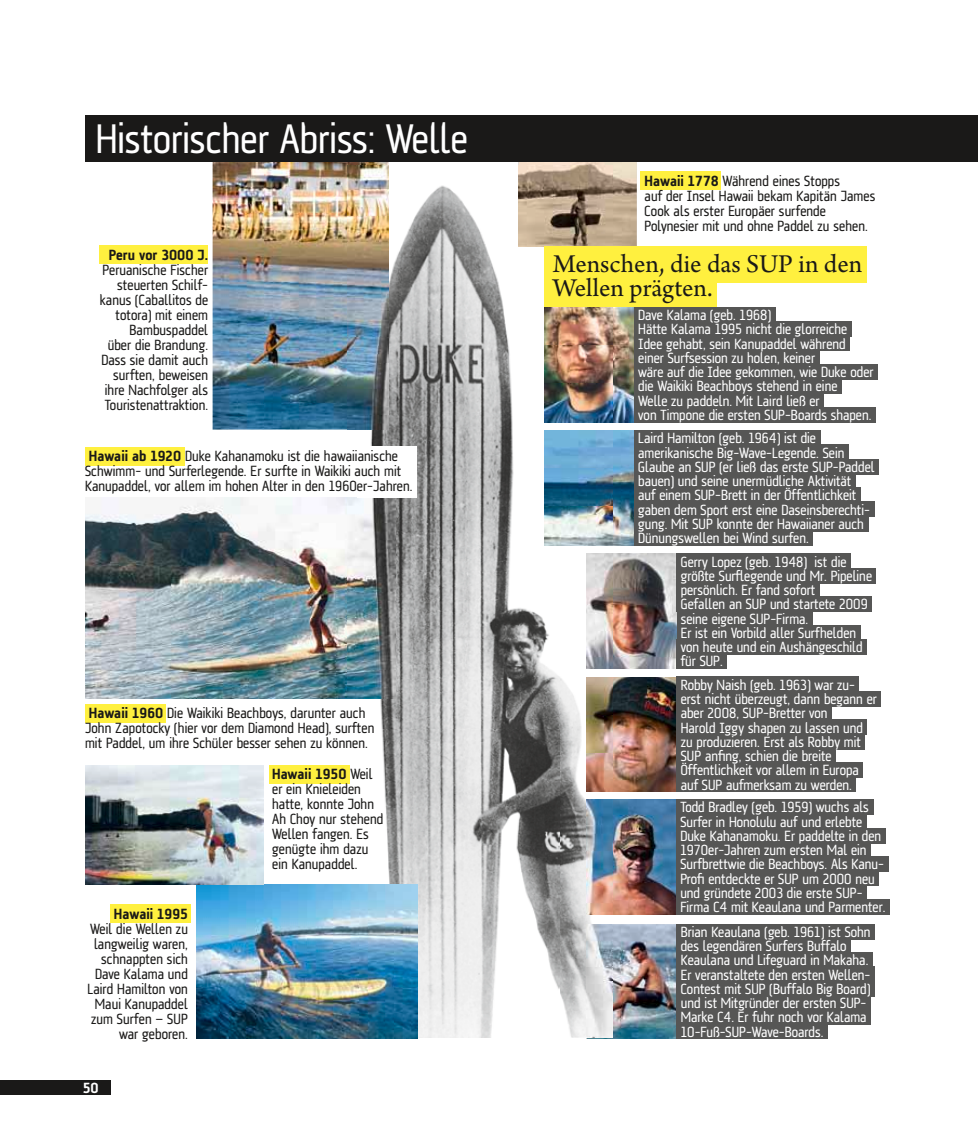
<style>
.page{position:relative;width:978px;height:1127px;background:#fff}
.page>*{position:absolute;margin:0;border:0;box-sizing:border-box;transform-origin:0 0}
.t1{font:42px "AF Klampenborg";color:#fff}
.t2{font:27px/24px "Arno Pro";color:#1a1918}
.t3{font:15px/14.2px "AF Klampenborg";color:#fff}
.t4{font:15px/15px "AF Klampenborg";letter-spacing:.005em;color:#1a1918}
.t5{font:700 15px "AF Klampenborg";letter-spacing:.005em;color:#1a1918}
.t6{font:700 15px "AF Klampenborg";color:#fff}
.s1{font-weight:700}
</style>
<div class="page">
<div style="left:0;top:1080px;width:111px;height:15px;background:#1a1918"></div>
<img style="left:560px;top:307px;width:74px;height:115px">
<img style="left:560px;top:430px;width:74px;height:115px">
<img style="left:612px;top:554px;width:65px;height:114px">
<img style="left:612px;top:677px;width:65px;height:115px">
<img style="left:587px;top:924px;width:90px;height:115px">
<img style="left:612px;top:799px;width:64px;height:115px">
<img style="left:519px;top:162px;width:118px;height:84px">
<div style="left:640px;top:171px;width:81px;height:19px;background:#fff03f"></div>
<img style="left:85px;top:497px;width:262px;height:202px">
<img style="left:213px;top:162px;width:176px;height:267px">
<img style="left:347px;top:165px;width:213px;height:872px">
<img style="left:559px;top:422px;width:53px;height:8px">
<img style="left:559px;top:545px;width:53px;height:492px">
<img style="left:587px;top:924px;width:25px;height:113px">
<img style="left:519px;top:165px;width:93px;height:81px">
<img style="left:347px;top:165px;width:42px;height:264px">
<img style="left:196px;top:884px;width:222px;height:155px">
<div style="left:269px;top:765px;width:80px;height:19px;background:#fff03f"></div>
<div style="left:111px;top:904px;width:80px;height:19px;background:#fff03f"></div>
<div style="left:100px;top:245px;width:108px;height:19px;background:#fff03f"></div>
<div style="left:85px;top:704px;width:80px;height:18px;background:#fff03f"></div>
<div style="left:85px;top:447px;width:99px;height:19px;background:#fff03f"></div>
<div style="left:85px;top:115px;width:893px;height:47px;background:#1a1918"></div>
<div style="left:634px;top:307px;width:141px;height:15px;background:#565655"></div>
<div style="left:634px;top:321px;width:218px;height:15px;background:#565655"></div>
<div style="left:634px;top:336px;width:216px;height:15px;background:#565655"></div>
<div style="left:634px;top:350px;width:185px;height:15px;background:#565655"></div>
<div style="left:634px;top:364px;width:244px;height:15px;background:#565655"></div>
<div style="left:634px;top:378px;width:208px;height:15px;background:#565655"></div>
<div style="left:634px;top:393px;width:190px;height:15px;background:#565655"></div>
<div style="left:634px;top:407px;width:242px;height:15px;background:#565655"></div>
<div style="left:634px;top:430px;width:186px;height:15px;background:#565655"></div>
<div style="left:634px;top:445px;width:215px;height:15px;background:#565655"></div>
<div style="left:634px;top:459px;width:245px;height:15px;background:#565655"></div>
<div style="left:634px;top:473px;width:222px;height:15px;background:#565655"></div>
<div style="left:634px;top:487px;width:227px;height:15px;background:#565655"></div>
<div style="left:634px;top:502px;width:240px;height:15px;background:#565655"></div>
<div style="left:634px;top:516px;width:234px;height:15px;background:#565655"></div>
<div style="left:634px;top:530px;width:179px;height:15px;background:#565655"></div>
<div style="left:677px;top:554px;width:174px;height:15px;background:#565655"></div>
<div style="left:677px;top:568px;width:199px;height:15px;background:#565655"></div>
<div style="left:677px;top:582px;width:143px;height:15px;background:#565655"></div>
<div style="left:677px;top:596px;width:195px;height:15px;background:#565655"></div>
<div style="left:677px;top:611px;width:135px;height:15px;background:#565655"></div>
<div style="left:677px;top:625px;width:183px;height:15px;background:#565655"></div>
<div style="left:677px;top:639px;width:190px;height:15px;background:#565655"></div>
<div style="left:677px;top:653px;width:50px;height:15px;background:#565655"></div>
<div style="left:677px;top:677px;width:182px;height:15px;background:#565655"></div>
<div style="left:677px;top:691px;width:204px;height:15px;background:#565655"></div>
<div style="left:677px;top:705px;width:155px;height:15px;background:#565655"></div>
<div style="left:677px;top:720px;width:190px;height:15px;background:#565655"></div>
<div style="left:677px;top:734px;width:188px;height:15px;background:#565655"></div>
<div style="left:677px;top:748px;width:159px;height:15px;background:#565655"></div>
<div style="left:677px;top:762px;width:186px;height:15px;background:#565655"></div>
<div style="left:677px;top:777px;width:179px;height:15px;background:#565655"></div>
<div style="left:677px;top:924px;width:198px;height:15px;background:#565655"></div>
<div style="left:677px;top:938px;width:174px;height:15px;background:#565655"></div>
<div style="left:677px;top:952px;width:196px;height:15px;background:#565655"></div>
<div style="left:677px;top:967px;width:198px;height:15px;background:#565655"></div>
<div style="left:677px;top:981px;width:198px;height:15px;background:#565655"></div>
<div style="left:677px;top:995px;width:194px;height:15px;background:#565655"></div>
<div style="left:677px;top:1009px;width:194px;height:15px;background:#565655"></div>
<div style="left:677px;top:1024px;width:151px;height:15px;background:#565655"></div>
<div style="left:676px;top:799px;width:197px;height:15px;background:#565655"></div>
<div style="left:676px;top:814px;width:191px;height:15px;background:#565655"></div>
<div style="left:676px;top:828px;width:209px;height:15px;background:#565655"></div>
<div style="left:676px;top:842px;width:195px;height:15px;background:#565655"></div>
<div style="left:676px;top:856px;width:212px;height:15px;background:#565655"></div>
<div style="left:676px;top:871px;width:203px;height:15px;background:#565655"></div>
<div style="left:676px;top:885px;width:191px;height:15px;background:#565655"></div>
<div style="left:676px;top:899px;width:214px;height:15px;background:#565655"></div>
<img style="left:85px;top:765px;width:178px;height:119px">
<div style="left:544px;top:246px;width:322px;height:36px;background:#fff03f"></div>
<div style="left:544px;top:270px;width:173px;height:36px;background:#fff03f"></div>
<div style="left:357px;top:446px;width:60px;height:51px;background:#fff"></div>
<h1 class="t1" style="left:96px;top:115px;width:374px">Historischer Abriss: Welle</h1>
<p class="t5" style="left:109px;top:246px;width:101px">peru vor 3000 J.</p>
<p class="t4" style="left:100px;top:262px;width:110px;text-align:right">Peruanische Fischer steuerten Schilf&shy;kanus (Caballitos de totora) mit einem<br>Bambuspaddel<br>über die Brandung.<br>Dass sie damit auch surften, beweisen ihre Nachfolger als<br>Touristenattraktion.</p>
<p class="t4" style="left:85px;top:448px;width:329px"><span class="s1">Hawaii ab 1920</span> Duke Kahanamoku ist die hawaiianische<br>Schwimm- und Surferlegende. Er surfte in Waikiki auch mit<br>Kanupaddel, vor allem im hohen Alter in den 1960er-Jahren.</p>
<p class="t4" style="left:85px;top:704px;width:291px"><span class="s1">Hawaii 1960</span> Die Waikiki Beachboys, darunter auch<br>John Zapotocky (hier vor dem Diamond Head), surften mit Paddel, um ihre Schüler besser sehen zu können.</p>
<p class="t5" style="left:114px;top:905px;width:75px">Hawaii 1995</p>
<p class="t4" style="left:87px;top:921px;width:102px;text-align:right">Weil die Wellen zu langweilig waren, schnappten sich<br>Dave Kalama und<br>Laird Hamilton von<br>Maui Kanupaddel zum Surfen — SUP war geboren.</p>
<p class="t6" style="left:83px;top:1079px;width:17px">50</p>
<p class="t4" style="left:272px;top:766px;width:113px"><span class="s1">Hawaii 1950</span> Weil er ein Knieleiden hatte, konnte John<br>Ah Choy nur stehend<br>Wellen fangen. Es genügte ihm dazu ein Kanupaddel.</p>
<p class="t4" style="left:645px;top:173px;width:232px"><span class="s1">Hawaii 1778</span> Während eines Stopps<br>auf der Insel Hawaii bekam Kapitän James Cook als erster Europäer surfende Polynesier mit und ohne Paddel zu sehen.</p>
<h2 class="t2" style="left:553px;top:253px;width:311px">Menschen, die das SUP in den<br>Wellen prägten.</h2>
<p class="t3" style="left:638px;top:307px;width:237px">Dave Kalama (geb. 1968)<br>Hätte Kalama 1995 nicht die glorreiche Idee gehabt, sein Kanupaddel während einer Surfsession zu holen, keiner<br>wäre auf die Idee gekommen, wie Duke oder die Waikiki Beachboys stehend in eine<br>Welle zu paddeln. Mit Laird ließ er<br>von Timpone die ersten SUP-Boards shapen.</p>
<p class="t3" style="left:638px;top:431px;width:238px">Laird Hamilton (geb. 1964) ist die amerikanische Big-Wave-Legende. Sein Glaube an SUP (er ließ das erste SUP-Paddel bauen) und seine unermüdliche Aktivität<br>auf einem SUP-Brett in der Öffentlichkeit gaben dem Sport erst eine Daseinsberechti&shy;gung. Mit SUP konnte der Hawaiianer auch Dünungswellen bei Wind surfen.</p>
<p class="t3" style="left:681px;top:554px;width:193px">Gerry Lopez (geb. 1948) ist die größte Surflegende und Mr. Pipeline persönlich. Er fand sofort<br>Gefallen an SUP und startete 2009 seine eigene SUP-Firma.<br>Er ist ein Vorbild aller Surfhelden von heute und ein Aushängeschild für SUP.</p>
<p class="t3" style="left:681px;top:677px;width:198px">Robby Naish (geb. 1963) war zu&shy;erst nicht überzeugt, dann begann er aber 2008, SUP-Bretter von<br>Harold Iggy shapen zu lassen und zu produzieren. Erst als Robby mit<br>SUP anfing, schien die breite<br>Öffentlichkeit vor allem in Europa auf SUP aufmerksam zu werden.</p>
<p class="t3" style="left:680px;top:800px;width:207px">Todd Bradley (geb. 1959) wuchs als Surfer in Honolulu auf und erlebte Duke Kahanamoku. Er paddelte in den 1970er-Jahren zum ersten Mal ein Surfbrettwie die Beachboys. Als Kanu-Profi entdeckte er SUP um 2000 neu und gründete 2003 die erste SUP-Firma C4 mit Keaulana und Parmenter.</p>
<p class="t3" style="left:681px;top:924px;width:191px">Brian Keaulana (geb. 1961) ist Sohn des legendären Surfers Buffalo Keaulana und Lifeguard in Makaha.<br>Er veranstaltete den ersten Wellen-Contest mit SUP (Buffalo Big Board) und ist Mitgründer der ersten SUP-Marke C4. Er fuhr noch vor Kalama 10-Fuß-SUP-Wave-Boards.</p>
</div>
